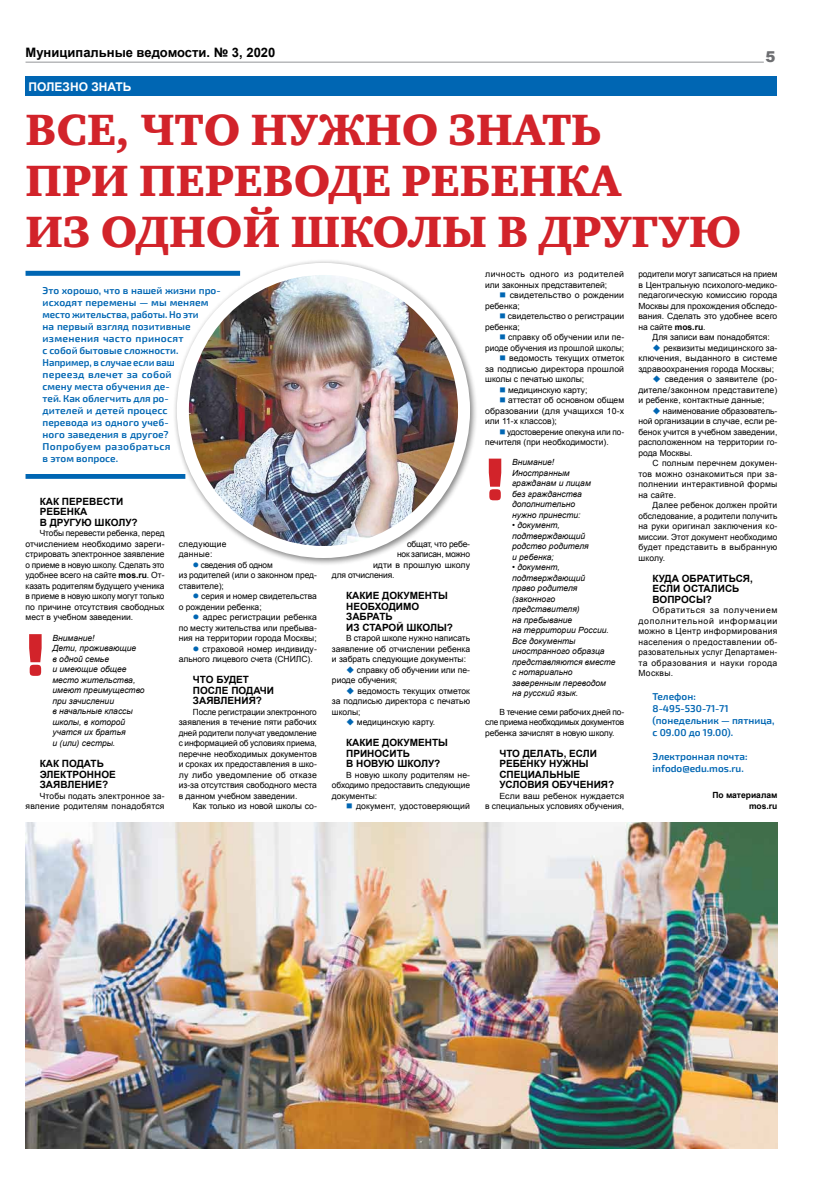
<style>
.page{position:relative;width:820px;height:1191px;background:#fff}
.page>*{position:absolute;margin:0;border:0;box-sizing:border-box;transform-origin:0 0}
.t1{font:900 60px "Exo 2";color:#d2232a}
.t2{font:45px/51px "Charter Black C";color:#d2232a}
.t3{font:900 15px "Arial";color:#6d6e71}
.t4{font:700 13px "Arial";color:#000}
.t5{font:700 12px "Arial";color:#fff}
.t6{font:600 10px/12px "Exo 2";color:#0066b3}
.t7{font:700 10px/10.5px "Arial";color:#000}
.t8{font:8.5px/10.5px "Arial";color:#000;text-align:justify}
.t9{font:italic 8.5px/10.5px "Arial";color:#000}
.t10{font:8.5px/10.5px "Arial";letter-spacing:.025em;color:#000;text-align:right}
.t11{font:8.5px "Arial";letter-spacing:-.02em;color:#000}
.t12{font:700 8.5px/10.5px "Arial";color:#000;text-align:right}
.t13{font:8.5px/10.5px "Arial";letter-spacing:.03em;color:#000}
.t14{font:8.5px "Arial";letter-spacing:-.025em;color:#000}
.s1{color:#0066b3}
.s2{font-weight:700}
</style>
<div class="page">
<hr style="left:26px;top:62px;width:737px;height:1px;background:#939598">
<img style="left:26px;top:822px;width:751px;height:326px">
<div style="left:26px;top:76px;width:751px;height:20px;background:#0066b3"></div>
<div style="left:26px;top:271px;width:214px;height:5px;background:#0066b3"></div>
<div style="left:26px;top:474px;width:159px;height:5px;background:#0066b3"></div>
<div style="left:173px;top:259px;width:305px;height:307px;background:#000;opacity:.5"></div>
<img style="left:183px;top:269px;width:281px;height:283px">
<div style="left:177px;top:263px;width:293px;height:295px;border:12px solid #fff;border-radius:50%"></div>
<h3 class="t4" style="left:26px;top:44px;width:251px">Муниципальные ведомости. № 3, 2020</h3>
<h3 class="t3" style="left:765px;top:46px;width:12px">5</h3>
<h3 class="t5" style="left:28px;top:78px;width:105px">ПОЛЕЗНО ЗНАТЬ</h3>
<h2 class="t2" style="left:26px;top:104px;width:717px">ВСЕ, ЧТО НУЖНО ЗНАТЬ<br>ПРИ ПЕРЕВОДЕ РЕБЕНКА<br>ИЗ ОДНОЙ ШКОЛЫ В ДРУГУЮ</h2>
<p class="t6" style="left:43px;top:285px;width:179px">Это хорошо, что в нашей жизни про&shy;исходят перемены — мы меняем место жительства, работы. Но эти<br>на первый взгляд позитивные изменения часто приносят<br>с собой бытовые сложности.<br>Например, в случае если ваш<br>переезд влечет за собой<br>смену места обучения де-<br>тей. Как облегчить для ро-<br>дителей и детей процесс<br>перевода из одного учеб-<br>ного заведения в другое?<br>Попробуем разобраться<br>в этом вопросе.</p>
<p class="t8" style="left:485px;top:269px;width:140px">личность одного из родителей или законных представителей;</p>
<p class="t8" style="left:485px;top:290px;width:140px;text-indent:14px"><span class="s1">■</span> свидетельство о рождении ребенка;</p>
<p class="t8" style="left:485px;top:311px;width:140px;text-indent:14px"><span class="s1">■</span> свидетельство о регистрации ребенка;</p>
<p class="t8" style="left:485px;top:332px;width:140px;text-align:right"><span class="s1">■</span> справку об обучении или пе&shy;риоде обучения из прошлой школы;</p>
<p class="t8" style="left:485px;top:353px;width:140px;text-indent:14px"><span class="s1">■</span> ведомость текущих отметок за подписью директора прошлой школы с печатью школы;</p>
<p class="t8" style="left:499px;top:384px;width:89px"><span class="s1">■</span> медицинскую карту;</p>
<p class="t8" style="left:485px;top:395px;width:140px;text-indent:14px"><span class="s1">■</span> аттестат об основном общем образовании (для учащихся 10‑х или 11‑х классов);</p>
<p class="t8" style="left:485px;top:426px;width:140px;text-indent:14px"><span class="s1">■</span> удостоверение опекуна или по&shy;печителя (при необходимости).</p>
<p class="t8" style="left:638px;top:269px;width:140px">родители могут записаться на прием в Центральную психолого-медико&shy;педагогическую комиссию города Москвы для прохождения обследо&shy;вания. Сделать это удобнее всего на сайте <span class="s2">mos.ru</span>.</p>
<p class="t8" style="left:652px;top:332px;width:119px">Для записи вам понадобятся:</p>
<p class="t8" style="left:638px;top:342px;width:140px;text-indent:14px"><span class="s1">◆</span> реквизиты медицинского за&shy;ключения, выданного в системе здравоохранения города Москвы;</p>
<p class="t8" style="left:638px;top:374px;width:140px;text-indent:14px"><span class="s1">◆</span> сведения о заявителе (ро&shy;дителе/законном представителе) и ребенке, контактные данные;</p>
<p class="t8" style="left:638px;top:405px;width:140px;text-indent:14px"><span class="s1">◆</span> наименование образователь&shy;ной организации в случае, если ре&shy;бенок учится в учебном заведении, расположенном на территории го&shy;рода Москвы.</p>
<p class="t8" style="left:638px;top:458px;width:140px;text-indent:14px">С полным перечнем докумен&shy;тов можно ознакомиться при за&shy;полнении интерактивной формы на сайте.</p>
<p class="t8" style="left:638px;top:500px;width:140px;text-indent:14px">Далее ребенок должен пройти обследование, а родители получить на руки оригинал заключения ко&shy;миссии. Этот документ необходимо будет представить в выбранную школу.</p>
<p class="t7" style="left:652px;top:573px;width:102px">КУДА ОБРАТИТЬСЯ,<br>ЕСЛИ ОСТАЛИСЬ<br>ВОПРОСЫ?</p>
<p class="t8" style="left:638px;top:605px;width:140px;text-indent:14px">Обратиться за получением дополнительной информации можно в Центр информирования населения о предоставлении об&shy;разовательных услуг Департамен&shy;та образования и науки города Москвы.</p>
<p class="t6" style="left:652px;top:691px;width:123px">Телефон:<br>8‑495‑530‑71‑71 (понедельник — пятница, с 09.00 до 19.00).</p>
<p class="t6" style="left:652px;top:751px;width:96px">Электронная почта: infodo@edu.mos.ru.</p>
<p class="t12" style="left:712px;top:790px;width:67px">По материалам mos.ru</p>
<h1 class="t1" style="left:485px;top:442px;width:21px">!</h1>
<p class="t9" style="left:512px;top:457px;width:80px">Внимание!<br>Иностранным гражданам и лицам без гражданства дополнительно нужно принести:</p>
<p class="t9" style="left:512px;top:520px;width:78px">• документ, подтверждающий родство родителя и ребенка;</p>
<p class="t9" style="left:512px;top:562px;width:105px">• документ, подтверждающий<br>право родителя (законного представителя)<br>на пребывание<br>на территории России.<br>Все документы иностранного образца представляются вместе с нотариально заверенным переводом на русский язык.</p>
<p class="t7" style="left:40px;top:496px;width:99px">КАК ПЕРЕВЕСТИ<br>РЕБЕНКА<br>В ДРУГУЮ ШКОЛУ?</p>
<p class="t8" style="left:26px;top:528px;width:140px;text-indent:14px">Чтобы перевести ребенка, перед отчислением необходимо зареги&shy;стрировать электронное заявление о приеме в новую школу. Сделать это удобнее всего на сайте <span class="s2">mos.ru</span>. От&shy;казать родителям будущего ученика в приеме в новую школу могут только по причине отсутствия свободных мест в учебном заведении.</p>
<p class="t11" style="left:407px;top:538px;width:64px">общат, что ребе-</p>
<p class="t14" style="left:397px;top:549px;width:74px">нок записан, можно</p>
<p class="t8" style="left:373px;top:559px;width:98px">идти в прошлую школу</p>
<p class="t11" style="left:332px;top:570px;width:64px">для отчисления.</p>
<p class="t7" style="left:346px;top:591px;width:108px">КАКИЕ ДОКУМЕНТЫ<br>НЕОБХОДИМО<br>ЗАБРАТЬ<br>ИЗ СТАРОЙ ШКОЛЫ?</p>
<p class="t8" style="left:332px;top:633px;width:140px;text-indent:14px">В старой школе нужно написать заявление об отчислении ребенка и забрать следующие документы:</p>
<p class="t8" style="left:332px;top:664px;width:140px;text-indent:14px"><span class="s1">◆</span> справку об обучении или пе&shy;риоде обучения;</p>
<p class="t8" style="left:332px;top:685px;width:139px;text-indent:14px"><span class="s1">◆</span> ведомость текущих отметок за подписью директора с печатью школы;</p>
<p class="t8" style="left:346px;top:717px;width:91px"><span class="s1">◆</span> медицинскую карту.</p>
<p class="t7" style="left:346px;top:738px;width:103px">КАКИЕ ДОКУМЕНТЫ<br>ПРИНОСИТЬ<br>В НОВУЮ ШКОЛУ?</p>
<p class="t8" style="left:332px;top:769px;width:140px;text-indent:14px">В новую школу родителям не&shy;обходимо предоставить следующие документы:</p>
<p class="t8" style="left:346px;top:801px;width:125px"><span class="s1">■</span> документ, удостоверяющий</p>
<p class="t13" style="left:179px;top:538px;width:49px">следующие данные:</p>
<p class="t8" style="left:179px;top:559px;width:139px;text-align:left;text-indent:14px"><span class="s1">●</span> сведения об одном<br>из родителей (или о законном пред&shy;ставителе);</p>
<p class="t8" style="left:179px;top:591px;width:139px;text-indent:14px"><span class="s1">●</span> серия и номер свидетельства о рождении ребенка;</p>
<p class="t8" style="left:179px;top:612px;width:140px;text-indent:14px"><span class="s1">●</span> адрес регистрации ребенка по месту жительства или пребыва&shy;ния на территории города Москвы;</p>
<p class="t8" style="left:179px;top:643px;width:139px;text-indent:14px"><span class="s1">●</span> страховой номер индивиду&shy;ального лицевого счета (СНИЛС).</p>
<p class="t7" style="left:193px;top:675px;width:83px">ЧТО БУДЕТ<br>ПОСЛЕ ПОДАЧИ<br>ЗАЯВЛЕНИЯ?</p>
<p class="t8" style="left:179px;top:706px;width:140px;text-indent:14px">После регистрации электронного заявления в течение пяти рабочих дней родители получат уведомление с информацией об условиях приема, перечне необходимых документов и сроках их предоставления в шко&shy;лу либо уведомление об отказе из‑за отсутствия свободного места в данном учебном заведении.</p>
<p class="t8" style="left:193px;top:801px;width:125px">Как только из новой школы со-</p>
<h1 class="t1" style="left:26px;top:618px;width:21px">!</h1>
<p class="t9" style="left:52px;top:632px;width:94px">Внимание!<br>Дети, проживающие<br>в одной семье<br>и имеющие общее место жительства, имеют преимущество при зачислении<br>в начальные классы школы, в которой учатся их братья<br>и (или) сестры.</p>
<p class="t8" style="left:485px;top:706px;width:140px;text-indent:14px">В течение семи рабочих дней по&shy;сле приема необходимых документов ребенка зачислят в новую школу.</p>
<p class="t7" style="left:499px;top:748px;width:116px">ЧТО ДЕЛАТЬ, ЕСЛИ<br>РЕБЕНКУ НУЖНЫ<br>СПЕЦИАЛЬНЫЕ<br>УСЛОВИЯ ОБУЧЕНИЯ?</p>
<p class="t8" style="left:485px;top:790px;width:140px;text-align:right">Если ваш ребенок нуждается<br>в специальных условиях обучения,</p>
<p class="t7" style="left:40px;top:758px;width:78px">КАК ПОДАТЬ<br>ЭЛЕКТРОННОЕ<br>ЗАЯВЛЕНИЕ?</p>
<p class="t10" style="left:26px;top:790px;width:140px">Чтобы подать электронное за&shy;явление родителям понадобятся</p>
</div>
